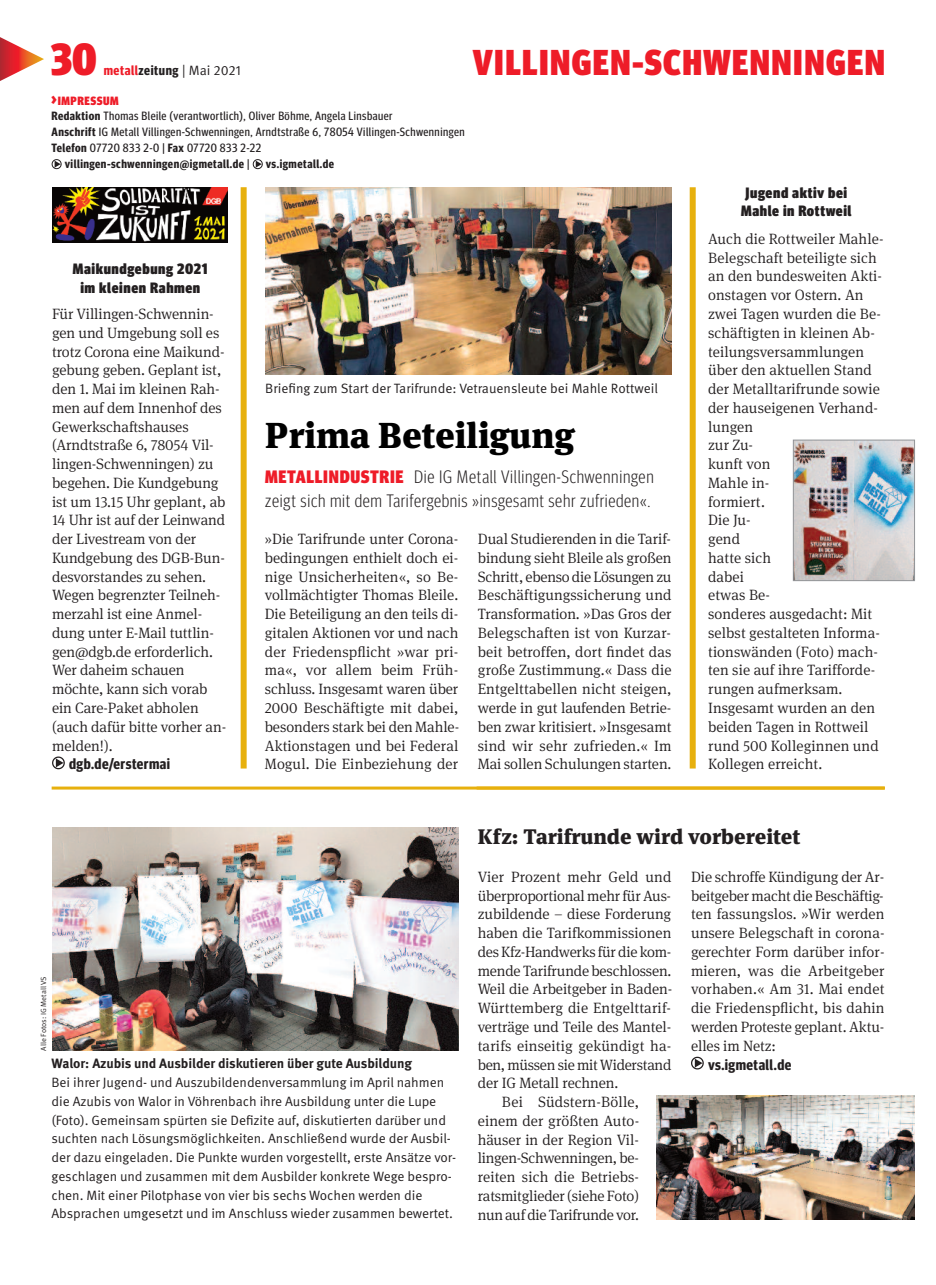
<style>
.page{position:relative;width:936px;height:1285px;background:#fff}
.page>*{position:absolute;margin:0;border:0;box-sizing:border-box;transform-origin:0 0}
.t1{font:900 condensed 45px "Meta Head IGM";color:#ee1c28}
.t2{font:900 condensed 36px "Meta Head IGM";letter-spacing:.04em;color:#ee1c28}
.t3{font:900 36px "Meta Serif IGM";color:#000}
.t4{font:900 21px "Meta Serif IGM";color:#231f20}
.t5{font:300 condensed 18px/24px "Meta Head IGM";letter-spacing:.035em;color:#231f20}
.t6{font:300 15px/18.8px "Meta Serif IGM";letter-spacing:-.005em;color:#231f20;text-align:justify}
.t7{font:900 condensed 15px/18.8px "Meta Head IGM";letter-spacing:.04em;color:#231f20;text-align:center}
.t8{font:700 15px "Meta Headline Cond OT";letter-spacing:.03em;color:#231f20}
.t9{font:13.5px/18.8px "Meta IGM";letter-spacing:-.005em;color:#231f20}
.t10{font:700 13.5px "Meta IGM";letter-spacing:-.005em;color:#231f20}
.t11{font:12px "Meta Headline Cond OT";letter-spacing:.04em;color:#231f20}
.t12{font:700 12px "Meta Headline Cond OT";letter-spacing:.04em;color:#231f20}
.t13{font:900 condensed 12px "Meta Head IGM";letter-spacing:.05em;color:#ee1c28}
.t14{font:7.5px "Meta IGM";letter-spacing:-.005em;color:#231f20}
.s1{font-family:"Meta Headline Cond OT";font-weight:700;color:#ee1c28}
.s2{font-family:"Meta Headline Cond OT";font-weight:700}
.s3{font-size:15px}
.s4{font-weight:700}
.s5{font-weight:400}
.s6{font-weight:900;color:#ee1c28}
</style>
<div class="page">
<svg style="left:0;top:37px;width:44px;height:44px"></svg>
<svg style="left:52px;top:756px;width:13px;height:13px"></svg>
<div style="left:241px;top:187px;width:6px;height:581px;background:#e7b00d"></div>
<div style="left:689px;top:187px;width:6px;height:581px;background:#e7b00d"></div>
<hr style="left:52px;top:786px;width:832px;height:3px;background:#e7b00d">
<svg style="left:691px;top:1056px;width:12px;height:13px"></svg>
<img style="left:656px;top:1095px;width:258px;height:124px">
<img style="left:265px;top:187px;width:406px;height:187px">
<img style="left:53px;top:827px;width:405px;height:223px">
<img style="left:795px;top:441px;width:117px;height:137px">
<div style="left:793px;top:439px;width:121px;height:141px;border:1px solid #939598"></div>
<svg style="left:52px;top:159px;width:10px;height:10px"></svg>
<svg style="left:253px;top:159px;width:10px;height:10px"></svg>
<img style="left:52px;top:187px;width:176px;height:56px">
<h1 class="t1" style="left:51px;top:23px;width:47px">30</h1>
<p class="t9" style="left:104px;top:60px;width:139px"><span class="s1">metall</span><span class="s2">zeitung</span> | Mai 2021</p>
<p class="t13" style="left:52px;top:91px;width:68px"><span class="s3">&gt;</span>IMPRESSUM</p>
<p class="t11" style="left:52px;top:112px;width:342px"><span class="s4">Redaktion</span> Thomas Bleile (verantwortlich), Oliver Böhme, Angela Linsbauer</p>
<p class="t11" style="left:52px;top:128px;width:414px"><span class="s4">Anschrift</span> IG Metall Villingen-Schwenningen, Arndtstraße 6, 78054 Villingen-Schwenningen</p>
<p class="t11" style="left:52px;top:143px;width:211px"><span class="s4">Telefon</span> 07720 833 2-0 | <span class="s4">Fax</span> 07720 833 2-22</p>
<p class="t12" style="left:65px;top:159px;width:186px">villingen-schwenningen@igmetall.de <span class="s5">|</span></p>
<p class="t12" style="left:266px;top:159px;width:70px">vs.igmetall.de</p>
<h2 class="t2" style="left:472px;top:34px;width:413px">VILLINGEN-SCHWENNINGEN</h2>
<p class="t7" style="left:73px;top:258px;width:136px">Maikundgebung 2021 im kleinen Rahmen</p>
<p class="t6" style="left:52px;top:303px;width:176px;text-align:left">Für Villingen-Schwennin&shy;gen und Umgebung soll es trotz Corona eine Maikund&shy;gebung geben. Geplant ist, den 1. Mai im kleinen Rah&shy;men auf dem Innenhof des<br>Gewerkschaftshauses (Arndtstraße 6, 78054 Vil&shy;lingen-Schwenningen) zu begehen. Die Kundgebung ist um 13.15 Uhr geplant, ab<br>14 Uhr ist auf der Leinwand der Livestream von der<br>Kundgebung des DGB-Bun&shy;desvorstandes zu sehen.<br>Wegen begrenzter Teilneh&shy;merzahl ist eine Anmel&shy;dung unter E-Mail tuttlin&shy;gen@dgb.de erforderlich.<br>Wer daheim schauen möchte, kann sich vorab ein Care-Paket abholen (auch dafür bitte vorher an&shy;melden!).</p>
<p class="t8" style="left:69px;top:758px;width:102px">dgb.de/erstermai</p>
<p class="t9" style="left:265px;top:378px;width:394px">Briefing zum Start der Tarifrunde: Vetrauensleute bei Mahle Rottweil</p>
<h2 class="t3" style="left:265px;top:405px;width:311px">Prima Beteiligung</h2>
<p class="t5" style="left:265px;top:463px;width:390px"><span class="s6">METALLINDUSTRIE</span> Die IG Metall Villingen-Schwenningen zeigt sich mit dem Tarifergebnis »insgesamt sehr zufrieden«.</p>
<p class="t6" style="left:265px;top:528px;width:196px">»Die Tarifrunde unter Corona&shy;bedingungen enthielt doch ei&shy;nige Unsicherheiten«, so Be&shy;vollmächtigter Thomas Bleile.<br>Die Beteiligung an den teils di&shy;gitalen Aktionen vor und nach der Friedenspflicht »war pri&shy;ma«, vor allem beim Früh&shy;schluss. Insgesamt waren über 2000 Beschäftigte mit dabei, besonders stark bei den Mahle-Aktionstagen und bei Federal Mogul. Die Einbeziehung der</p>
<p class="t6" style="left:478px;top:528px;width:195px">Dual Studierenden in die Tarif&shy;bindung sieht Bleile als großen Schritt, ebenso die Lösungen zu Beschäftigungssicherung und Transformation. »Das Gros der Belegschaften ist von Kurzar&shy;beit betroffen, dort findet das große Zustimmung.« Dass die Entgelttabellen nicht steigen, werde in gut laufenden Betrie&shy;ben zwar kritisiert. »Insgesamt sind wir sehr zufrieden.« Im Mai sollen Schulungen starten.</p>
<p class="t7" style="left:741px;top:182px;width:112px;text-align:left">Jugend aktiv bei<br>Mahle in Rottweil</p>
<p class="t6" style="left:708px;top:228px;width:177px;text-align:left">Auch die Rottweiler Mahle-<br>Belegschaft beteiligte sich an den bundesweiten Akti&shy;onstagen vor Ostern. An zwei Tagen wurden die Be&shy;schäftigten in kleinen Ab&shy;teilungsversammlungen über den aktuellen Stand der Metalltarifrunde sowie der hauseigenen Verhand&shy;lungen<br>zur Zu-<br>kunft von<br>Mahle in-<br>formiert.<br>Die Ju-<br>gend<br>hatte sich<br>dabei<br>etwas Be-<br>sonderes ausgedacht: Mit selbst gestalteten Informa&shy;tionswänden (Foto) mach&shy;ten sie auf ihre Tarifforde&shy;rungen aufmerksam.<br>Insgesamt wurden an den beiden Tagen in Rottweil rund 500 Kolleginnen und<br>Kollegen erreicht.</p>
<h3 class="t4" style="left:478px;top:818px;width:324px">Kfz: Tarifrunde wird vorbereitet</h3>
<p class="t14" style="left:38px;top:1050px;width:76px;rotate:-90deg">Alle Fotos: IG Metall VS</p>
<p class="t10" style="left:51px;top:1052px;width:362px">Walor: Azubis und Ausbilder diskutieren über gute Ausbildung</p>
<p class="t9" style="left:51px;top:1071px;width:406px">Bei ihrer Jugend- und Auszubildendenversammlung im April nahmen die Azubis von Walor in Vöhrenbach ihre Ausbildung unter die Lupe (Foto). Gemeinsam spürten sie Defizite auf, diskutierten darüber und suchten nach Lösungsmöglichkeiten. Anschließend wurde der Ausbil&shy;der dazu eingeladen. Die Punkte wurden vorgestellt, erste Ansätze vor&shy;geschlagen und zusammen mit dem Ausbilder konkrete Wege bespro&shy;chen. Mit einer Pilotphase von vier bis sechs Wochen werden die Absprachen umgesetzt und im Anschluss wieder zusammen bewertet.</p>
<p class="t6" style="left:477px;top:866px;width:195px">Vier Prozent mehr Geld und</p>
<p class="t6" style="left:477px;top:885px;width:195px">überproportional mehr für Aus-</p>
<p class="t6" style="left:477px;top:903px;width:195px">zubildende – diese Forderung</p>
<p class="t6" style="left:477px;top:922px;width:195px">haben die Tarifkommissionen</p>
<p class="t6" style="left:477px;top:941px;width:195px">des Kfz-Handwerks für die kom-</p>
<p class="t6" style="left:477px;top:960px;width:195px">mende Tarifrunde beschlossen.</p>
<p class="t6" style="left:477px;top:978px;width:196px">Weil die Arbeitgeber in Baden-</p>
<p class="t6" style="left:477px;top:997px;width:195px">Württemberg die Entgelttarif-</p>
<p class="t6" style="left:477px;top:1016px;width:195px">verträge und Teile des Mantel-</p>
<p class="t6" style="left:477px;top:1035px;width:195px">tarifs einseitig gekündigt ha-</p>
<p class="t6" style="left:477px;top:1053px;width:195px">ben, müssen sie mit Widerstand</p>
<p class="t6" style="left:477px;top:1072px;width:142px">der IG Metall rechnen.</p>
<p class="t6" style="left:502px;top:1091px;width:139px">Bei Südstern-Bölle,</p>
<p class="t6" style="left:477px;top:1110px;width:163px">einem der größten Auto-</p>
<p class="t6" style="left:477px;top:1128px;width:163px">häuser in der Region Vil-</p>
<p class="t6" style="left:477px;top:1147px;width:163px">lingen-Schwenningen, be-</p>
<p class="t6" style="left:477px;top:1166px;width:163px">reiten sich die Betriebs-</p>
<p class="t6" style="left:477px;top:1185px;width:163px">ratsmitglieder (siehe Foto)</p>
<p class="t6" style="left:477px;top:1203px;width:163px">nun auf die Tarifrunde vor.</p>
<p class="t6" style="left:691px;top:866px;width:195px">Die schroffe Kündigung der Ar&shy;beitgeber macht die Beschäftig&shy;ten fassungslos. »Wir werden unsere Belegschaft in corona&shy;gerechter Form darüber infor&shy;mieren, was die Arbeitgeber vorhaben.« Am 31. Mai endet die Friedenspflicht, bis dahin werden Proteste geplant. Aktu&shy;elles im Netz:</p>
<p class="t8" style="left:708px;top:1058px;width:85px">vs.igmetall.de</p>
</div>
